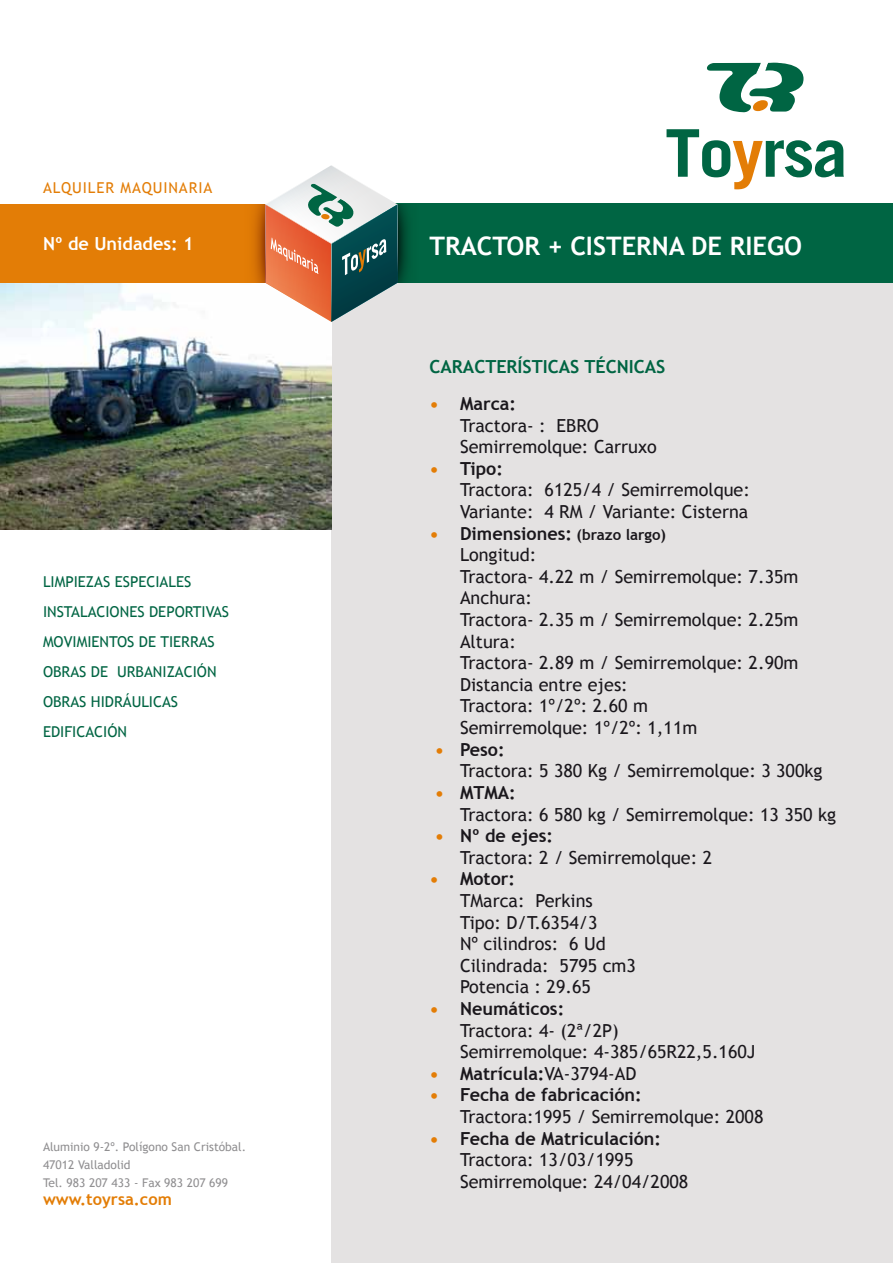
<style>
.page{position:relative;width:893px;height:1263px;background:#fff}
.page>*{position:absolute;margin:0;border:0;box-sizing:border-box;transform-origin:0 0}
.t1{font:700 25.5px "Trebuchet MS";color:#fff}
.t2{font:18px/21.6px "Trebuchet MS";color:#1a171c}
.t3{font:700 18px "Trebuchet MS";color:#006543}
.t4{font:700 18px "Trebuchet MS";color:#1a171c}
.t5{font:700 18px "Trebuchet MS";color:#fff}
.t6{font:700 16.5px "Trebuchet MS";color:#e37d06}
.t7{font:15px/30px "Trebuchet MS";color:#006543}
.t8{font:15px "Trebuchet MS";letter-spacing:.06em;color:#e37d06}
.t9{font:12px/18px "Trebuchet MS";color:#908f91}
.s1{font-weight:700;color:#e37d06}
.s2{font-weight:700}
.s3{font-weight:700;font-size:15px}
.s4{color:#e37d06}
.s5{font-weight:400}
</style>
<div class="page">
<div style="left:331px;top:0;width:562px;height:1263px;background:#e4e2e2"></div>
<div style="left:0;top:0;width:893px;height:258px;background:#fff"></div>
<svg style="left:666px;top:129px;width:178px;height:60px"></svg>
<svg style="left:707px;top:63px;width:96px;height:49px"></svg>
<img style="left:0;top:283px;width:331px;height:247px">
<div style="left:332px;top:203px;width:561px;height:79px;background:#006543"></div>
<svg style="left:399px;top:204px;width:25px;height:79px"></svg>
<svg style="left:399px;top:205px;width:25px;height:77px"></svg>
<div style="left:0;top:204px;width:265px;height:79px;background:#e37d06"></div>
<svg style="left:254px;top:204px;width:11px;height:79px"></svg>
<svg style="left:265px;top:165px;width:134px;height:158px"></svg>
<p class="t8" style="left:43px;top:179px;width:171px">ALQUILER MAQUINARIA</p>
<p class="t5" style="left:43px;top:232px;width:152px">Nº de Unidades: 1</p>
<h1 class="t1" style="left:430px;top:230px;width:374px">TRACTOR + CISTERNA DE RIEGO</h1>
<p class="t7" style="left:43px;top:567px;width:188px">LIMPIEZAS ESPECIALES<br>INSTALACIONES DEPORTIVAS<br>MOVIMIENTOS DE TIERRAS<br>OBRAS DE URBANIZACIÓN<br>OBRAS HIDRÁULICAS<br>EDIFICACIÓN</p>
<p class="t9" style="left:43px;top:1137px;width:205px">Aluminio 9-2º. Polígono San Cristóbal.<br>47012 Valladolid<br>Tel. 983 207 433 - Fax 983 207 699</p>
<p class="t6" style="left:43px;top:1188px;width:130px">www.toyrsa.com</p>
<p class="t3" style="left:430px;top:355px;width:237px">CARACTERÍSTICAS TÉCNICAS</p>
<p class="t2" style="left:460px;top:393px;width:198px;text-indent:-30px"><span class="s1">•</span> <span class="s2">Marca:<br></span>Tractora- : EBRO<br>Semirremolque: Carruxo</p>
<p class="t2" style="left:460px;top:458px;width:291px;text-indent:-30px"><span class="s1">•</span> <span class="s2">Tipo:<br></span>Tractora: 6125/4 / Semirremolque:<br>Variante: 4 RM / Variante: Cisterna</p>
<p class="t2" style="left:460px;top:523px;width:340px;text-indent:-30px"><span class="s1">•</span> <span class="s2">Dimensiones:</span> <span class="s3">(brazo largo)<br></span>Longitud:<br>Tractora- 4.22 m / Semirremolque: 7.35m<br>Anchura:<br>Tractora- 2.35 m / Semirremolque: 2.25m<br>Altura:<br>Tractora- 2.89 m / Semirremolque: 2.90m<br>Distancia entre ejes:<br>Tractora: 1º/2º: 2.60 m<br>Semirremolque: 1º/2º: 1,11m</p>
<p class="t2" style="left:460px;top:739px;width:364px;text-indent:-25px"><span class="s1">•</span> <span class="s2">Peso:<br></span>Tractora: 5 380 Kg / Semirremolque: 3 300kg</p>
<p class="t2" style="left:460px;top:782px;width:378px;text-indent:-25px"><span class="s1">•</span> <span class="s2">MTMA:<br></span>Tractora: 6 580 kg / Semirremolque: 13 350 kg</p>
<p class="t2" style="left:460px;top:825px;width:254px;text-indent:-25px"><span class="s1">•</span> <span class="s2">Nº de ejes:<br></span>Tractora: 2 / Semirremolque: 2</p>
<p class="t2" style="left:460px;top:868px;width:177px;text-indent:-30px"><span class="s1">•</span> <span class="s2">Motor:<br></span>TMarca: Perkins<br>Tipo: D/T.6354/3<br>Nº cilindros: 6 Ud<br>Cilindrada: 5795 cm3<br>Potencia : 29.65</p>
<p class="t2" style="left:460px;top:998px;width:297px;text-indent:-30px"><span class="s1">•</span> <span class="s2">Neumáticos:<br></span>Tractora: 4- (2ª/2P)<br>Semirremolque: 4-385/65R22,5.160J</p>
<p class="t4" style="left:430px;top:1062px;width:208px"><span class="s4">•</span> Matrícula:<span class="s5">VA-3794-AD</span></p>
<p class="t2" style="left:460px;top:1084px;width:305px;text-indent:-30px"><span class="s1">•</span> <span class="s2">Fecha de fabricación:<br></span>Tractora:1995 / Semirremolque: 2008</p>
<p class="t2" style="left:460px;top:1127px;width:230px;text-indent:-30px"><span class="s1">•</span> <span class="s2">Fecha de Matriculación:<br></span>Tractora: 13/03/1995<br>Semirremolque: 24/04/2008</p>
</div>
